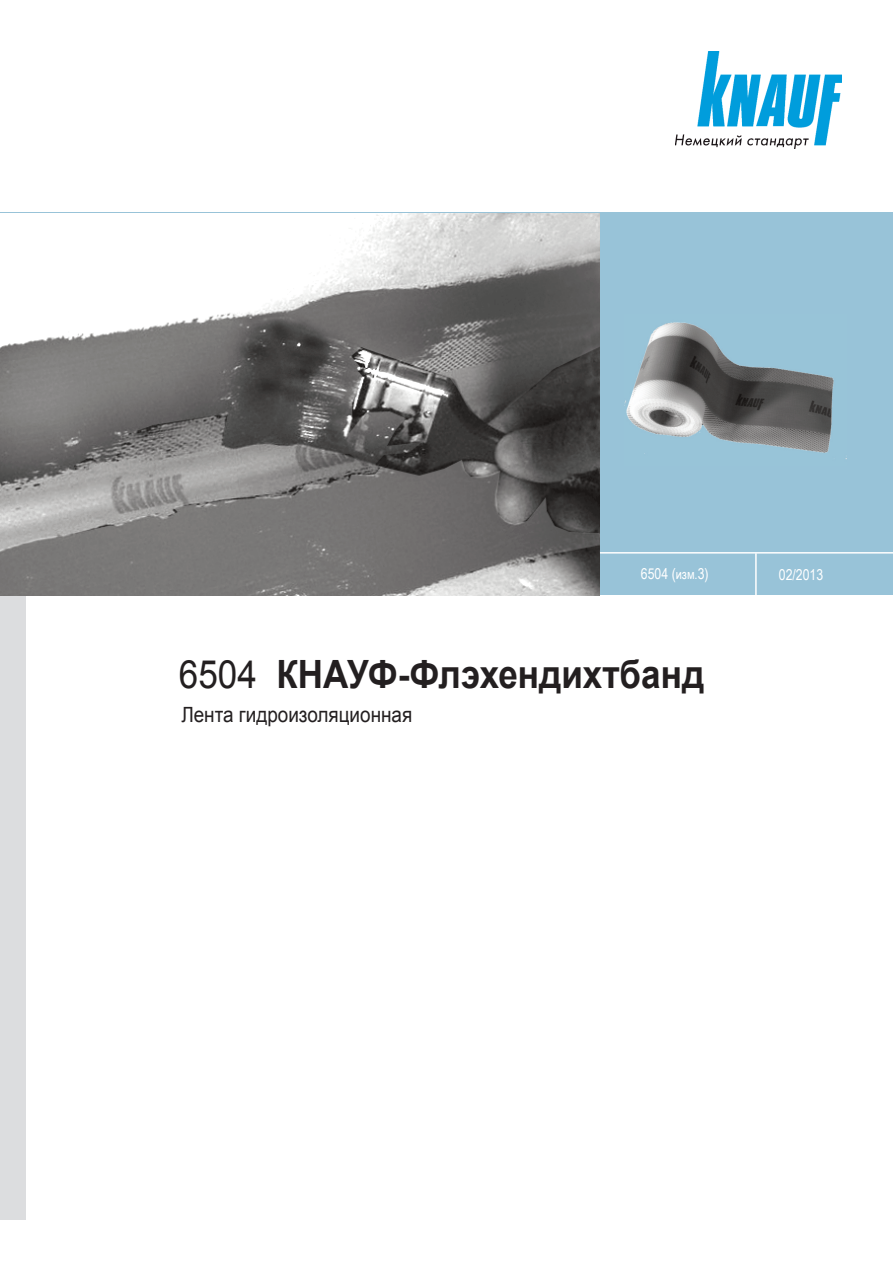
<style>
.page{position:relative;width:893px;height:1263px;background:#fff}
.page>*{position:absolute;margin:0;border:0;box-sizing:border-box;transform-origin:0 0}
.t1{font:700 39px "Arial";color:#231f20;scale:.9 1}
.t2{font:21px "Arial";color:#231f20;scale:.9 1}
.t3{font:15px "Arial Narrow";color:#fff}
.s1{font-size:13.5px}
.s2{font-weight:400}
</style>
<div class="page">
<div style="left:0;top:595px;width:26px;height:625px;background:#dcdddf"></div>
<div style="left:0;top:213px;width:893px;height:382px;background:#98c3d8"></div>
<img style="left:625px;top:322px;width:221px;height:137px">
<hr style="left:591px;top:552px;width:302px;height:2px;background:#fff">
<hr style="left:755px;top:553px;width:2px;height:43px;background:#fff">
<img style="left:0;top:213px;width:600px;height:382px">
<img style="left:675px;top:51px;width:167px;height:97px">
<p class="t3" style="left:641px;top:565px;width:69px">6504 (<span class="s1">изм.</span>3)</p>
<p class="t3" style="left:779px;top:566px;width:46px">02/2013</p>
<p class="t1" style="left:179px;top:652px;width:585px"><span class="s2">6504</span> КНАУФ-Флэхендихтбанд</p>
<p class="t2" style="left:181px;top:703px;width:258px">Лента гидроизоляционная</p>
</div>
